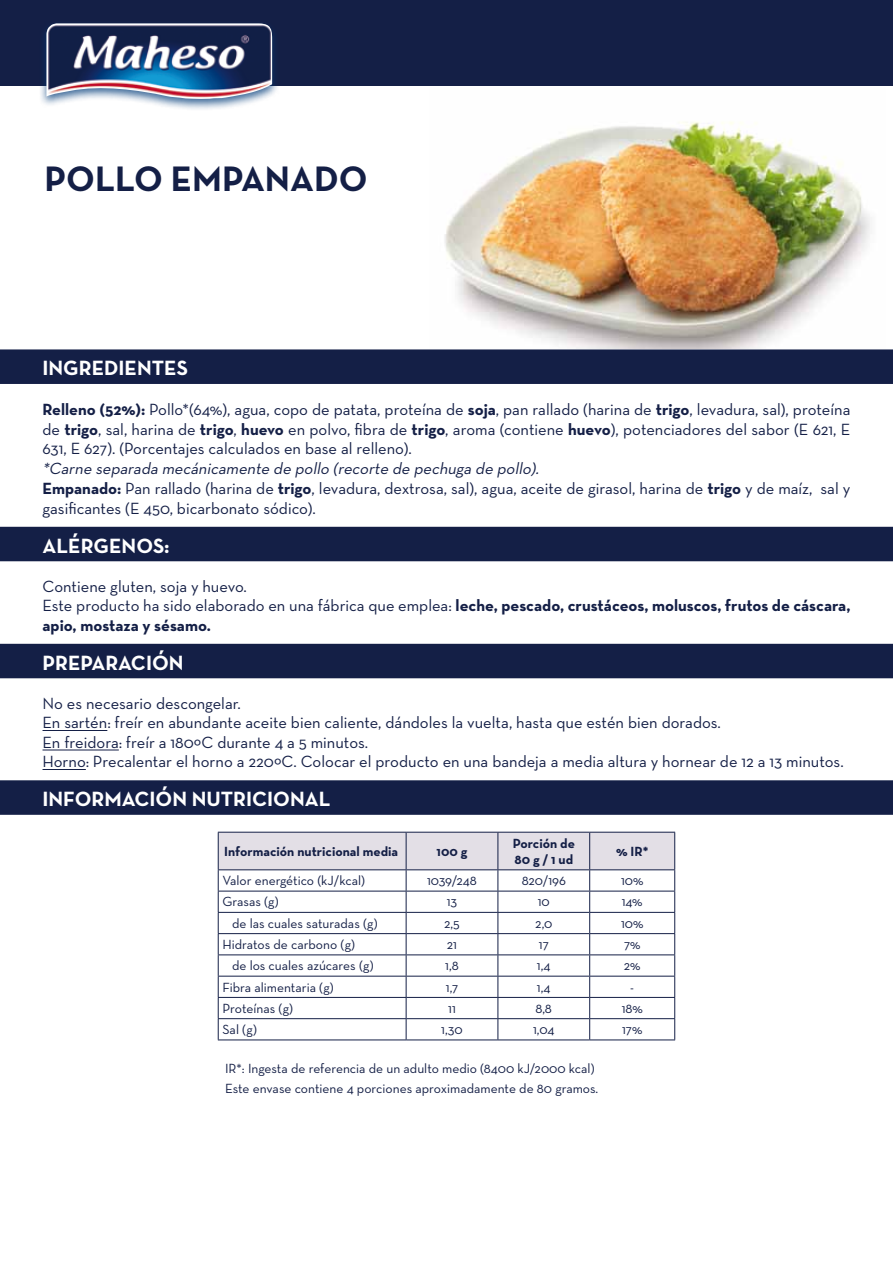
<style>
.page{position:relative;width:893px;height:1263px;background:#fff}
.page>*{position:absolute;margin:0;border:0;box-sizing:border-box;transform-origin:0 0}
.t1{font:700 36px "Neutra Text";color:#141f46}
.t2{font:700 21px "Neutra Text";color:#fff}
.t3{font:16.5px/19.5px "Neutra Text";color:#141f46}
.t4{font:13.5px/19.5px "Neutra Text";color:#141f46}
.t5{font:700 13.5px/16.2px "Neutra Text";color:#141f46}
.s1{font-weight:700}
.s2{font-style:italic}
</style>
<div class="page">
<img style="left:445px;top:122px;width:425px;height:227px">
<div style="left:0;top:349px;width:893px;height:35px;background:#141f46"></div>
<div style="left:0;top:527px;width:893px;height:34px;background:#141f46"></div>
<div style="left:0;top:644px;width:893px;height:34px;background:#141f46"></div>
<hr style="left:43px;top:730px;width:64px;height:1px;background:#141f46">
<hr style="left:43px;top:750px;width:76px;height:1px;background:#141f46">
<hr style="left:43px;top:769px;width:43px;height:1px;background:#141f46">
<div style="left:0;top:780px;width:893px;height:35px;background:#141f46"></div>
<svg style="left:218px;top:832px;width:457px;height:207px"></svg>
<hr style="left:218px;top:891px;width:188px;height:1px;background:#141f46">
<hr style="left:406px;top:891px;width:92px;height:1px;background:#141f46">
<hr style="left:498px;top:891px;width:92px;height:1px;background:#141f46">
<hr style="left:590px;top:891px;width:85px;height:1px;background:#141f46">
<hr style="left:218px;top:912px;width:188px;height:1px;background:#141f46">
<hr style="left:406px;top:912px;width:92px;height:1px;background:#141f46">
<hr style="left:498px;top:912px;width:92px;height:1px;background:#141f46">
<hr style="left:590px;top:912px;width:85px;height:1px;background:#141f46">
<hr style="left:218px;top:933px;width:188px;height:1px;background:#141f46">
<hr style="left:406px;top:933px;width:92px;height:1px;background:#141f46">
<hr style="left:498px;top:933px;width:92px;height:1px;background:#141f46">
<hr style="left:590px;top:933px;width:85px;height:1px;background:#141f46">
<hr style="left:218px;top:954px;width:188px;height:1px;background:#141f46">
<hr style="left:406px;top:954px;width:92px;height:1px;background:#141f46">
<hr style="left:498px;top:954px;width:92px;height:1px;background:#141f46">
<hr style="left:590px;top:954px;width:85px;height:1px;background:#141f46">
<hr style="left:218px;top:976px;width:188px;height:1px;background:#141f46">
<hr style="left:406px;top:976px;width:92px;height:1px;background:#141f46">
<hr style="left:498px;top:976px;width:92px;height:1px;background:#141f46">
<hr style="left:590px;top:976px;width:85px;height:1px;background:#141f46">
<hr style="left:218px;top:997px;width:188px;height:1px;background:#141f46">
<hr style="left:406px;top:997px;width:92px;height:1px;background:#141f46">
<hr style="left:498px;top:997px;width:92px;height:1px;background:#141f46">
<hr style="left:590px;top:997px;width:85px;height:1px;background:#141f46">
<hr style="left:218px;top:1018px;width:188px;height:1px;background:#141f46">
<hr style="left:406px;top:1018px;width:92px;height:1px;background:#141f46">
<hr style="left:498px;top:1018px;width:92px;height:1px;background:#141f46">
<hr style="left:590px;top:1018px;width:85px;height:1px;background:#141f46">
<hr style="left:218px;top:1039px;width:188px;height:1px;background:#141f46">
<hr style="left:406px;top:1039px;width:92px;height:1px;background:#141f46">
<hr style="left:498px;top:1039px;width:92px;height:1px;background:#141f46">
<hr style="left:590px;top:1039px;width:85px;height:1px;background:#141f46">
<div style="left:0;top:0;width:893px;height:85px;background:#141f46"></div>
<div style="left:39px;top:20px;width:241px;height:91px;background:#003b79;opacity:.75"></div>
<img style="left:46px;top:23px;width:226px;height:76px">
<h1 class="t1" style="left:45px;top:156px;width:324px">pollo empanado</h1>
<p class="t2" style="left:43px;top:355px;width:147px">Ingredientes</p>
<p class="t3" style="left:43px;top:399px;width:809px;text-align:justify"><span class="s1">Relleno (52%):</span> Pollo*(64%), agua, copo de patata, proteína de <span class="s1">soja</span>, pan rallado (harina de <span class="s1">trigo</span>, levadura, sal), proteína de <span class="s1">trigo</span>, sal, harina de <span class="s1">trigo</span>, <span class="s1">huevo</span> en polvo, fibra de <span class="s1">trigo</span>, aroma (contiene <span class="s1">huevo</span>), potenciadores del sabor (E 621, E 631, E 627). (Porcentajes calculados en base al relleno).</p>
<p class="t3" style="left:43px;top:458px;width:809px"><span class="s2">*Carne separada mecánicamente de pollo (recorte de pechuga de pollo).<br></span><span class="s1">Empanado:</span> Pan rallado (harina de <span class="s1">trigo</span>, levadura, dextrosa, sal), agua, aceite de girasol, harina de <span class="s1">trigo</span> y de maíz, sal y gasificantes (E 450, bicarbonato sódico).</p>
<p class="t2" style="left:43px;top:532px;width:129px">Alérgenos:</p>
<p class="t3" style="left:43px;top:576px;width:809px">Contiene gluten, soja y huevo.<br>Este producto ha sido elaborado en una fábrica que emplea: <span class="s1">leche, pescado, crustáceos, moluscos, frutos de cáscara, apio, mostaza y sésamo.</span></p>
<p class="t2" style="left:43px;top:649px;width:143px">Preparación</p>
<p class="t3" style="left:43px;top:693px;width:803px">No es necesario descongelar.<br>En sartén: freír en abundante aceite bien caliente, dándoles la vuelta, hasta que estén bien dorados.<br>En freidora: freír a 180ºC durante 4 a 5 minutos.<br>Horno: Precalentar el horno a 220ºC. Colocar el producto en una bandeja a media altura y hornear de 12 a 13 minutos.</p>
<p class="t2" style="left:43px;top:786px;width:289px">información nutricional</p>
<p class="t5" style="left:224px;top:843px;width:175px">Información nutricional media</p>
<p class="t5" style="left:436px;top:843px;width:32px">100 g</p>
<p class="t5" style="left:513px;top:835px;width:64px">Porción de<br>80 g / 1 ud</p>
<p class="t5" style="left:616px;top:843px;width:34px">% IR*</p>
<p class="t4" style="left:222px;top:871px;width:144px">Valor energético (kJ/kcal)</p>
<p class="t4" style="left:427px;top:871px;width:51px">1039/248</p>
<p class="t4" style="left:522px;top:871px;width:46px">820/196</p>
<p class="t4" style="left:621px;top:871px;width:24px">10%</p>
<p class="t4" style="left:222px;top:892px;width:58px">Grasas (g)</p>
<p class="t4" style="left:447px;top:892px;width:12px">13</p>
<p class="t4" style="left:538px;top:892px;width:14px">10</p>
<p class="t4" style="left:622px;top:892px;width:22px">14%</p>
<p class="t4" style="left:232px;top:913px;width:147px">de las cuales saturadas (g)</p>
<p class="t4" style="left:444px;top:913px;width:17px">2,5</p>
<p class="t4" style="left:535px;top:913px;width:19px">2,0</p>
<p class="t4" style="left:621px;top:913px;width:24px">10%</p>
<p class="t4" style="left:222px;top:934px;width:134px">Hidratos de carbono (g)</p>
<p class="t4" style="left:447px;top:934px;width:12px">21</p>
<p class="t4" style="left:539px;top:934px;width:11px">17</p>
<p class="t4" style="left:624px;top:934px;width:18px">7%</p>
<p class="t4" style="left:232px;top:956px;width:143px">de los cuales azúcares (g)</p>
<p class="t4" style="left:445px;top:956px;width:15px">1,8</p>
<p class="t4" style="left:537px;top:956px;width:15px">1,4</p>
<p class="t4" style="left:624px;top:956px;width:18px">2%</p>
<p class="t4" style="left:222px;top:977px;width:113px">Fibra alimentaria (g)</p>
<p class="t4" style="left:446px;top:977px;width:14px">1,7</p>
<p class="t4" style="left:537px;top:977px;width:15px">1,4</p>
<p class="t4" style="left:630px;top:977px;width:5px">-</p>
<p class="t4" style="left:222px;top:998px;width:72px">Proteínas (g)</p>
<p class="t4" style="left:448px;top:998px;width:9px">11</p>
<p class="t4" style="left:536px;top:998px;width:18px">8,8</p>
<p class="t4" style="left:622px;top:998px;width:23px">18%</p>
<p class="t4" style="left:222px;top:1019px;width:36px">Sal (g)</p>
<p class="t4" style="left:441px;top:1019px;width:23px">1,30</p>
<p class="t4" style="left:533px;top:1019px;width:23px">1,04</p>
<p class="t4" style="left:622px;top:1019px;width:22px">17%</p>
<p class="t4" style="left:225px;top:1059px;width:375px">IR*: Ingesta de referencia de un adulto medio (8400 kJ/2000 kcal)<br>Este envase contiene 4 porciones aproximadamente de 80 gramos.</p>
</div>
